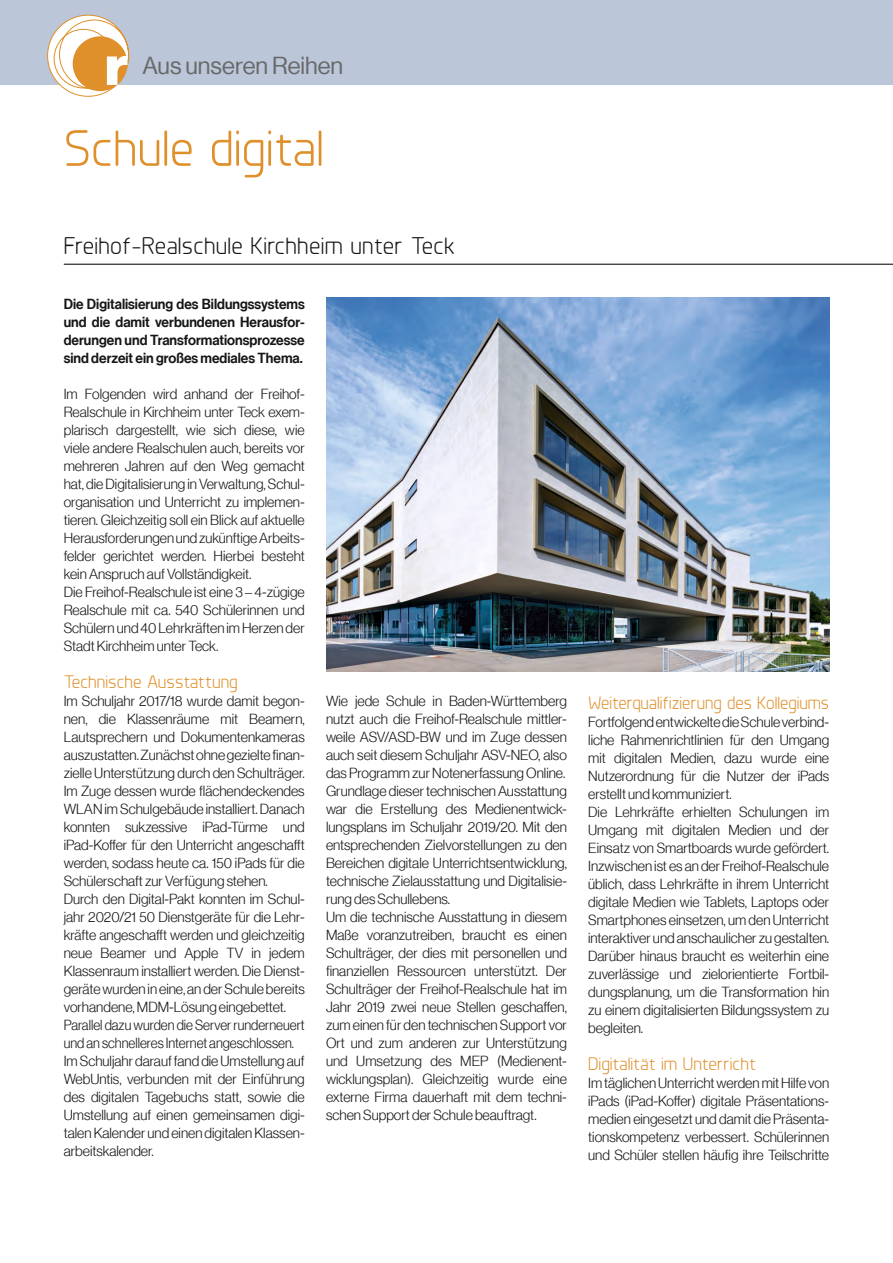
<style>
.page{position:relative;width:893px;height:1263px;background:#fff}
.page>*{position:absolute;margin:0;border:0;box-sizing:border-box;transform-origin:0 0}
.t1{font:51px "Planer";color:#df902a}
.t2{font:24px "Planer";letter-spacing:.01em;color:#151616}
.t3{font:24px "N Haas Grotesk DS Pro 55 Rg";color:#686868}
.t4{font:18px "Planer";color:#df902a}
.t5{font:14.25px/18px "N Haas Grotesk DS Pro 45 Lt";color:#151616}
.t6{font:14.25px/18px "N Haas Grotesk DS Pro 65 Md";color:#151616;text-align:justify}
</style>
<div class="page">
<hr style="left:64px;top:264px;width:829px;height:1px;background:#151616">
<div style="left:0;top:0;width:893px;height:85px;background:#bbc6d9"></div>
<svg style="left:47px;top:15px;width:82px;height:82px"></svg>
<img style="left:326px;top:298px;width:503px;height:374px">
<h2 class="t3" style="left:142px;top:52px;width:202px">Aus unseren Reihen</h2>
<h1 class="t1" style="left:64px;top:118px;width:262px">Schule digital</h1>
<h2 class="t2" style="left:64px;top:232px;width:393px">Freihof-Realschule Kirchheim unter Teck</h2>
<p class="t6" style="left:64px;top:295px;width:242px">Die Digitalisierung des Bildungssystems und die damit verbundenen Herausfor&shy;derungen und Transformationsprozesse sind derzeit ein großes mediales Thema.</p>
<p class="t5" style="left:64px;top:385px;width:242px">Im Folgenden wird anhand der Freihof-Realschule in Kirchheim unter Teck exem&shy;plarisch dargestellt, wie sich diese, wie viele andere Realschulen auch, bereits vor mehreren Jahren auf den Weg gemacht hat, die Digitalisierung in Verwaltung, Schul&shy;organisation und Unterricht zu implemen&shy;tieren. Gleichzeitig soll ein Blick auf aktuelle Herausforderungen und zukünftige Arbeits&shy;felder gerichtet werden. Hierbei besteht kein Anspruch auf Vollständigkeit.<br>Die Freihof-Realschule ist eine 3 – 4-zügige Realschule mit ca. 540 Schülerinnen und Schülern und 40 Lehrkräften im Herzen der Stadt Kirchheim unter Teck.</p>
<p class="t4" style="left:64px;top:671px;width:176px">Technische Ausstattung</p>
<p class="t5" style="left:64px;top:692px;width:242px">Im Schuljahr 2017/18 wurde damit begon&shy;nen, die Klassenräume mit Beamern, Lautsprechern und Dokumentenkameras auszustatten. Zunächst ohne gezielte finan&shy;zielle Unterstützung durch den Schulträger.<br>Im Zuge dessen wurde flächendeckendes WLAN im Schulgebäude installiert. Danach konnten sukzessive iPad-Türme und iPad-Koffer für den Unterricht angeschafft werden, sodass heute ca. 150 iPads für die Schülerschaft zur Verfügung stehen.<br>Durch den Digital-Pakt konnten im Schul&shy;jahr 2020/21 50 Dienstgeräte für die Lehr&shy;kräfte angeschafft werden und gleichzeitig neue Beamer und Apple TV in jedem Klassenraum installiert werden. Die Dienst&shy;geräte wurden in eine, an der Schule bereits vorhandene, MDM-Lösung eingebettet.<br>Parallel dazu wurden die Server runderneuert und an schnelleres Internet angeschlossen.<br>Im Schuljahr darauf fand die Umstellung auf WebUntis, verbunden mit der Einführung des digitalen Tagebuchs statt, sowie die Umstellung auf einen gemeinsamen digi&shy;talen Kalender und einen digitalen Klassen&shy;arbeitskalender.</p>
<p class="t5" style="left:326px;top:692px;width:242px">Wie jede Schule in Baden-Württemberg nutzt auch die Freihof-Realschule mittler&shy;weile ASV/ASD-BW und im Zuge dessen auch seit diesem Schuljahr ASV-NEO, also das Programm zur Notenerfassung Online.<br>Grundlage dieser technischen Ausstattung war die Erstellung des Medienentwick&shy;lungsplans im Schuljahr 2019/20. Mit den entsprechenden Zielvorstellungen zu den Bereichen digitale Unterrichtsentwicklung, technische Zielausstattung und Digitalisie&shy;rung des Schullebens.<br>Um die technische Ausstattung in diesem Maße voranzutreiben, braucht es einen Schulträger, der dies mit personellen und finanziellen Ressourcen unterstützt. Der Schulträger der Freihof-Realschule hat im Jahr 2019 zwei neue Stellen geschaffen, zum einen für den technischen Support vor Ort und zum anderen zur Unterstützung und Umsetzung des MEP (Medienent&shy;wicklungsplan). Gleichzeitig wurde eine externe Firma dauerhaft mit dem techni&shy;schen Support der Schule beauftragt.</p>
<p class="t4" style="left:588px;top:692px;width:242px">Weiterqualifizierung des Kollegiums</p>
<p class="t5" style="left:588px;top:713px;width:242px">Fortfolgend entwickelte die Schule verbind&shy;liche Rahmenrichtlinien für den Umgang mit digitalen Medien, dazu wurde eine Nutzerordnung für die Nutzer der iPads erstellt und kommuniziert.<br>Die Lehrkräfte erhielten Schulungen im Umgang mit digitalen Medien und der Einsatz von Smartboards wurde gefördert.<br>Inzwischen ist es an der Freihof-Realschule üblich, dass Lehrkräfte in ihrem Unterricht digitale Medien wie Tablets, Laptops oder Smartphones einsetzen, um den Unterricht interaktiver und anschaulicher zu gestalten.<br>Darüber hinaus braucht es weiterhin eine zuverlässige und zielorientierte Fortbil&shy;dungsplanung, um die Transformation hin zu einem digitalisierten Bildungssystem zu begleiten.</p>
<p class="t4" style="left:588px;top:1053px;width:169px">Digitalität im Unterricht</p>
<p class="t5" style="left:588px;top:1074px;width:242px;text-align:justify">Im täglichen Unterricht werden mit Hilfe von iPads (iPad-Koffer) digitale Präsentations&shy;medien eingesetzt und damit die Präsenta&shy;tionskompetenz verbessert. Schülerinnen und Schüler stellen häufig ihre Teilschritte</p>
</div>
